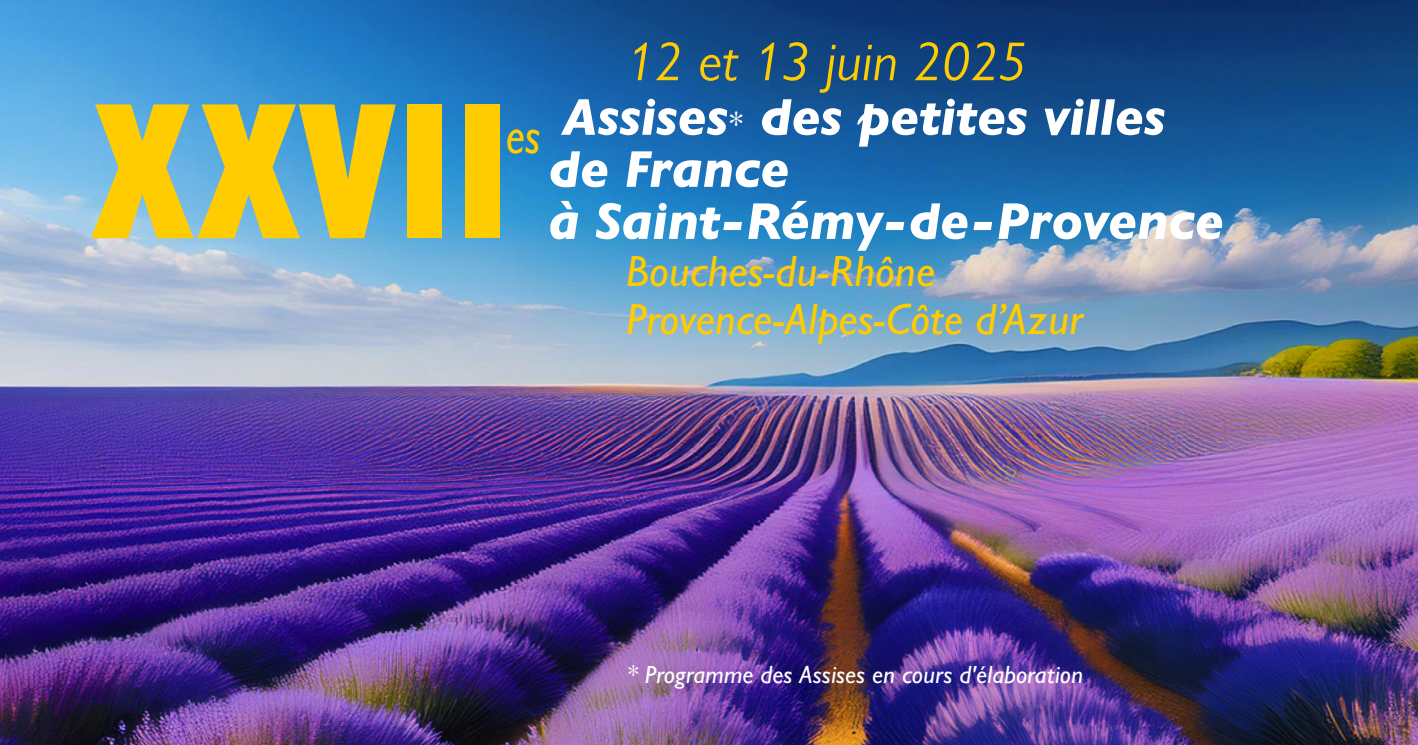
<style>
.page{position:relative;width:1418px;height:745px;background:#fff}
.page>*{position:absolute;margin:0;border:0;box-sizing:border-box;transform-origin:0 0}
.t1{font:800 condensed 200px "Gill Sans Nova";color:#fecc00;scale:1.05 1}
.t2{font:italic 55px "Gill Sans Nova";color:#fecc00}
.t3{font:italic 800 52px/52px "Gill Sans Nova";color:#fff}
.t4{font:italic 500 51px "Gill Sans Nova";color:#fecc00;scale:.85 1}
.t5{font:italic 500 43.88px/47.5px "Gill Sans Nova";color:#fecc00}
.t6{font:italic 500 25px "Gill Sans Nova";color:#fff}
.s1{font-weight:500;font-style:normal;font-size:32.5px}
</style>
<div class="page">
<img style="left:0;top:0;width:1417px;height:744px">
<p class="t1" style="left:89px;top:33px;width:403px">XXVII</p>
<p class="t4" style="left:506px;top:104px;width:42px">es</p>
<p class="t2" style="left:626px;top:28px;width:402px">12 et 13 juin 2025</p>
<p class="t3" style="left:548px;top:90px;width:677px">Assises<span class="s1">*</span> des petites villes de France<br>à Saint-Rémy-de-Provence</p>
<p class="t5" style="left:626px;top:247px;width:458px">Bouches-du-Rhône<br>Provence-Alpes-Côte d’Azur</p>
<p class="t6" style="left:627px;top:659px;width:457px">* Programme des Assises en cours d'élaboration</p>
</div>
